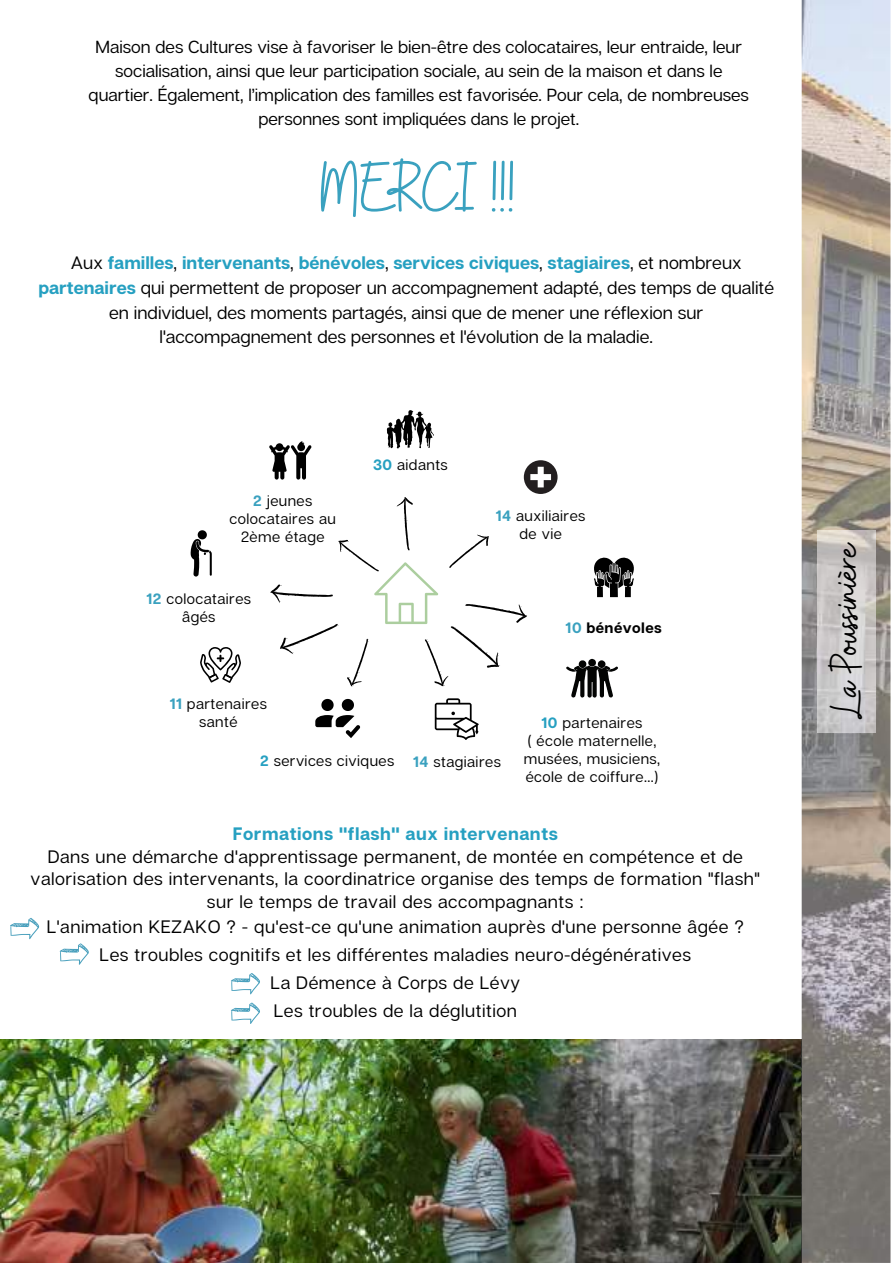
<style>
.page{position:relative;width:893px;height:1264px;background:#fff}
.page>*{position:absolute;margin:0;border:0;box-sizing:border-box;transform-origin:0 0}
.t1{font:70.5px "Buffalo";color:#3aa1bf}
.t2{font:45px "Buffalo";color:#000}
.t3{font:18px/28px "Articulat CF";letter-spacing:.03em;color:#000;text-align:center}
.t4{font:18px/24.8px "Articulat CF";color:#000;text-align:center}
.t5{font:700 18px "Articulat CF";letter-spacing:.03em;color:#26a0c1}
.t6{font:17.4px/24px "Articulat CF";color:#000;text-align:center}
.t7{font:15px/18px "Articulat CF";letter-spacing:.03em;color:#000;text-align:center}
.t8{font:700 15px "Articulat CF";letter-spacing:.03em;color:#000}
.s1{font-weight:700;color:#26a0c1}
.s2{font-weight:700;color:#3aa1bf}
.s3{color:#3aa1bf}
</style>
<div class="page">
<svg style="left:190px;top:530px;width:22px;height:46px"></svg>
<svg style="left:200px;top:647px;width:41px;height:36px"></svg>
<svg style="left:566px;top:658px;width:52px;height:40px"></svg>
<svg style="left:594px;top:557px;width:40px;height:40px"></svg>
<svg style="left:315px;top:699px;width:45px;height:39px"></svg>
<svg style="left:435px;top:698px;width:43px;height:42px"></svg>
<svg style="left:269px;top:410px;width:288px;height:276px"></svg>
<img style="left:0;top:1039px;width:801px;height:223px">
<img style="left:801px;top:0;width:89px;height:1262px">
<img style="left:817px;top:530px;width:58px;height:202px">
<svg style="left:10px;top:918px;width:29px;height:21px"></svg>
<svg style="left:60px;top:943px;width:29px;height:21px"></svg>
<svg style="left:231px;top:973px;width:29px;height:21px"></svg>
<svg style="left:231px;top:1002px;width:29px;height:21px"></svg>
<p class="t6" style="left:89px;top:35px;width:661px">Maison des Cultures vise à favoriser le bien-être des colocataires, leur entraide, leur socialisation, ainsi que leur participation sociale, au sein de la maison et dans le quartier. Également, l’implication des familles est favorisée. Pour cela, de nombreuses personnes sont impliquées dans le projet.</p>
<h1 class="t1" style="left:321px;top:141px;width:196px">MERCI !!!</h1>
<p class="t4" style="left:38px;top:250px;width:737px">Aux <span class="s1">familles</span>, <span class="s1">intervenants</span>, <span class="s1">bénévoles</span>, <span class="s1">services civiques</span>, <span class="s1">stagiaires</span>, et nombreux <span class="s1">partenaires</span> qui permettent de proposer un accompagnement adapté, des temps de qualité en individuel, des moments partagés, ainsi que de mener une réflexion sur l'accompagnement des personnes et l'évolution de la maladie.</p>
<p class="t7" style="left:229px;top:491px;width:108px"><span class="s2">2</span> jeunes colocataires au<br>2ème étage</p>
<p class="t7" style="left:146px;top:589px;width:106px"><span class="s2">12</span> colocataires âgés</p>
<p class="t7" style="left:373px;top:455px;width:76px"><span class="s1">30</span> aidants</p>
<p class="t7" style="left:496px;top:506px;width:91px"><span class="s2">14</span> auxiliaires de vie</p>
<p class="t8" style="left:565px;top:618px;width:98px"><span class="s3">10</span> bénévoles</p>
<p class="t7" style="left:170px;top:694px;width:99px"><span class="s2">11</span> partenaires santé</p>
<p class="t7" style="left:260px;top:751px;width:135px"><span class="s1">2</span> services civiques</p>
<p class="t7" style="left:413px;top:752px;width:89px"><span class="s2">14</span> stagiaires</p>
<p class="t7" style="left:524px;top:713px;width:138px"><span class="s1">10</span> partenaires<br>( école maternelle, musées, musiciens, école de coiffure...)</p>
<p class="t5" style="left:233px;top:822px;width:326px">Formations "flash" aux intervenants</p>
<p class="t3" style="left:31px;top:844px;width:730px;line-height:22.5px">Dans une démarche d'apprentissage permanent, de montée en compétence et de valorisation des intervenants, la coordinatrice organise des temps de formation "flash" sur le temps de travail des accompagnants :</p>
<p class="t3" style="left:47px;top:911px;width:698px">L'animation KEZAKO ? - qu'est-ce qu'une animation auprès d'une personne âgée ?<br>Les troubles cognitifs et les différentes maladies neuro-dégénératives<br>La Démence à Corps de Lévy<br>Les troubles de la déglutition</p>
<h2 class="t2" style="left:817px;top:717px;width:177px;rotate:-90deg">La Poussinière</h2>
</div>
